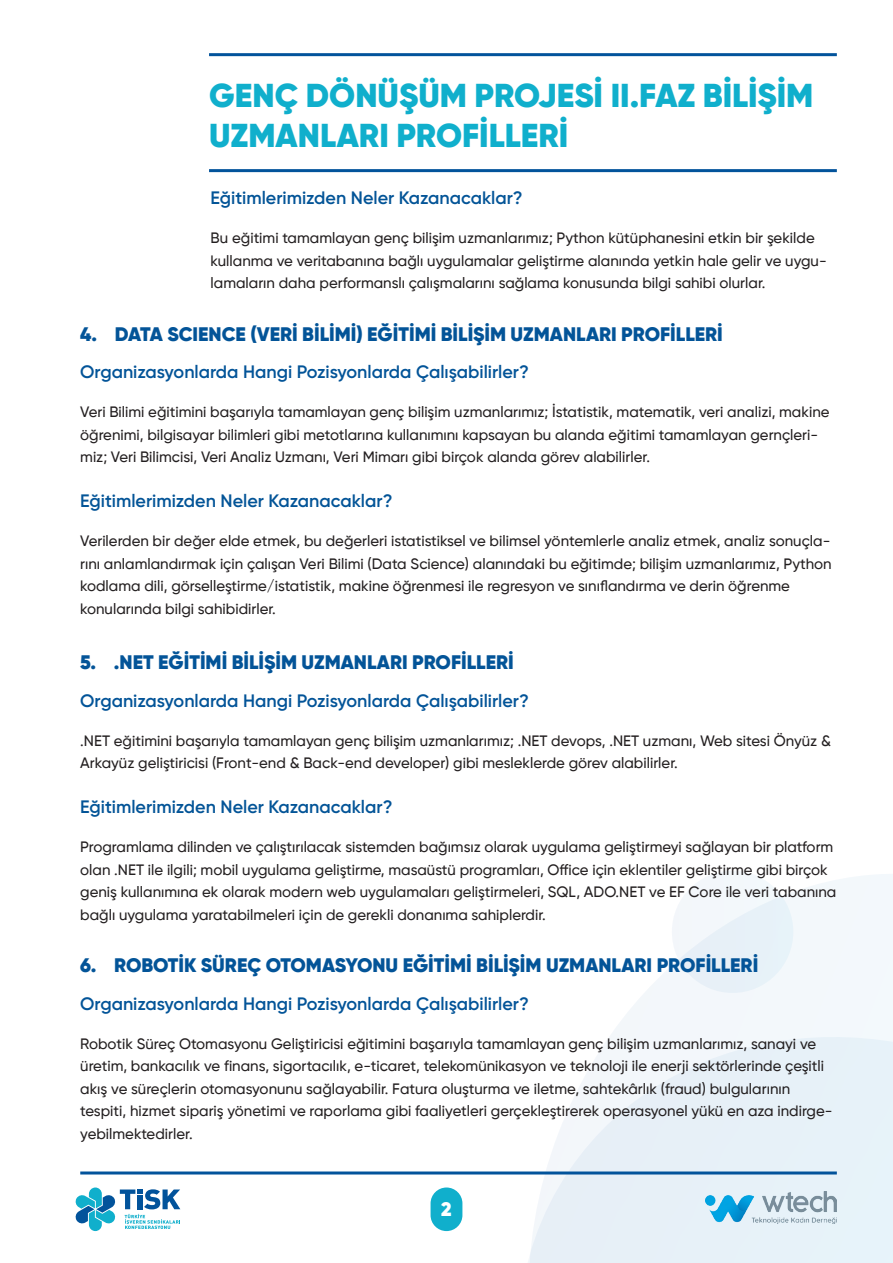
<style>
.page{position:relative;width:893px;height:1263px;background:#fff}
.page>*{position:absolute;margin:0;border:0;box-sizing:border-box;transform-origin:0 0}
.t1{font:900 33px/39.6px "Gilroy";color:#10afcc}
.t2{font:900 19.5px "Gilroy";color:#035498}
.t3{font:900 19.5px "Gilroy";color:#fff}
.t4{font:600 18px "Gilroy";color:#035498}
.t5{font:600 18px "Gilroy";color:#035497}
.t6{font:500 15px/22.5px "Gilroy";color:#231f20}
</style>
<div class="page">
<svg style="left:529px;top:874px;width:364px;height:389px"></svg>
<div style="left:672px;top:871px;width:121px;height:122px;background:#e7f2f9;border-radius:50%"></div>
<hr style="left:209px;top:53px;width:628px;height:3px;background:#02539b">
<hr style="left:209px;top:169px;width:628px;height:3px;background:#02539b">
<hr style="left:80px;top:1171px;width:757px;height:3px;background:#02539b">
<img style="left:706px;top:1192px;width:131px;height:31px">
<svg style="left:75px;top:1187px;width:105px;height:44px"></svg>
<div style="left:431px;top:1187px;width:31px;height:44px;background:#10afcc;border-radius:16px"></div>
<h1 class="t1" style="left:209px;top:76px;width:606px">GENÇ DÖNÜŞÜM PROJESİ II.FAZ BİLİŞİM<br>UZMANLARI PROFİLLERİ</h1>
<p class="t5" style="left:211px;top:187px;width:314px">Eğitimlerimizden Neler Kazanacaklar?</p>
<p class="t6" style="left:211px;top:227px;width:618px">Bu eğitimi tamamlayan genç bilişim uzmanlarımız; Python kütüphanesini etkin bir şekilde kullanma ve veritabanına bağlı uygulamalar geliştirme alanında yetkin hale gelir ve uygu&shy;lamaların daha performanslı çalışmalarını sağlama konusunda bilgi sahibi olurlar.</p>
<h2 class="t2" style="left:80px;top:322px;width:644px">4. DATA SCIENCE (VERİ BİLİMİ) EĞİTİMİ BİLİŞİM UZMANLARI PROFİLLERİ</h2>
<p class="t4" style="left:80px;top:361px;width:450px">Organizasyonlarda Hangi Pozisyonlarda Çalışabilirler?</p>
<p class="t6" style="left:80px;top:401px;width:751px">Veri Bilimi eğitimini başarıyla tamamlayan genç bilişim uzmanlarımız; İstatistik, matematik, veri analizi, makine öğrenimi, bilgisayar bilimleri gibi metotlarına kullanımını kapsayan bu alanda eğitimi tamamlayan gernçleri&shy;miz; Veri Bilimcisi, Veri Analiz Uzmanı, Veri Mimarı gibi birçok alanda görev alabilirler.</p>
<p class="t5" style="left:80px;top:490px;width:314px">Eğitimlerimizden Neler Kazanacaklar?</p>
<p class="t6" style="left:80px;top:530px;width:753px">Verilerden bir değer elde etmek, bu değerleri istatistiksel ve bilimsel yöntemlerle analiz etmek, analiz sonuçla&shy;rını anlamlandırmak için çalışan Veri Bilimi (Data Science) alanındaki bu eğitimde; bilişim uzmanlarımız, Python kodlama dili, görselleştirme/istatistik, makine öğrenmesi ile regresyon ve sınıflandırma ve derin öğrenme konularında bilgi sahibidirler.</p>
<h2 class="t2" style="left:80px;top:650px;width:435px">5. .NET EĞİTİMİ BİLİŞİM UZMANLARI PROFİLLERİ</h2>
<p class="t4" style="left:80px;top:689px;width:450px">Organizasyonlarda Hangi Pozisyonlarda Çalışabilirler?</p>
<p class="t6" style="left:80px;top:729px;width:752px">.NET eğitimini başarıyla tamamlayan genç bilişim uzmanlarımız; .NET devops, .NET uzmanı, Web sitesi Önyüz &amp;<br>Arkayüz geliştiricisi (Front-end &amp; Back-end developer) gibi mesleklerde görev alabilirler.</p>
<p class="t5" style="left:80px;top:796px;width:314px">Eğitimlerimizden Neler Kazanacaklar?</p>
<p class="t6" style="left:80px;top:836px;width:758px">Programlama dilinden ve çalıştırılacak sistemden bağımsız olarak uygulama geliştirmeyi sağlayan bir platform olan .NET ile ilgili; mobil uygulama geliştirme, masaüstü programları, Office için eklentiler geliştirme gibi birçok geniş kullanımına ek olarak modern web uygulamaları geliştirmeleri, SQL, ADO.NET ve EF Core ile veri tabanına bağlı uygulama yaratabilmeleri için de gerekli donanıma sahiplerdir.</p>
<h2 class="t2" style="left:80px;top:953px;width:680px">6. ROBOTİK SÜREÇ OTOMASYONU EĞİTİMİ BİLİŞİM UZMANLARI PROFİLLERİ</h2>
<p class="t4" style="left:80px;top:992px;width:450px">Organizasyonlarda Hangi Pozisyonlarda Çalışabilirler?</p>
<p class="t6" style="left:80px;top:1032px;width:754px">Robotik Süreç Otomasyonu Geliştiricisi eğitimini başarıyla tamamlayan genç bilişim uzmanlarımız, sanayi ve üretim, bankacılık ve finans, sigortacılık, e-ticaret, telekomünikasyon ve teknoloji ile enerji sektörlerinde çeşitli akış ve süreçlerin otomasyonunu sağlayabilir. Fatura oluşturma ve iletme, sahtekârlık (fraud) bulgularının tespiti, hizmet sipariş yönetimi ve raporlama gibi faaliyetleri gerçekleştirerek operasyonel yükü en aza indirge&shy;yebilmektedirler.</p>
<h2 class="t3" style="left:441px;top:1197px;width:12px">2</h2>
</div>
